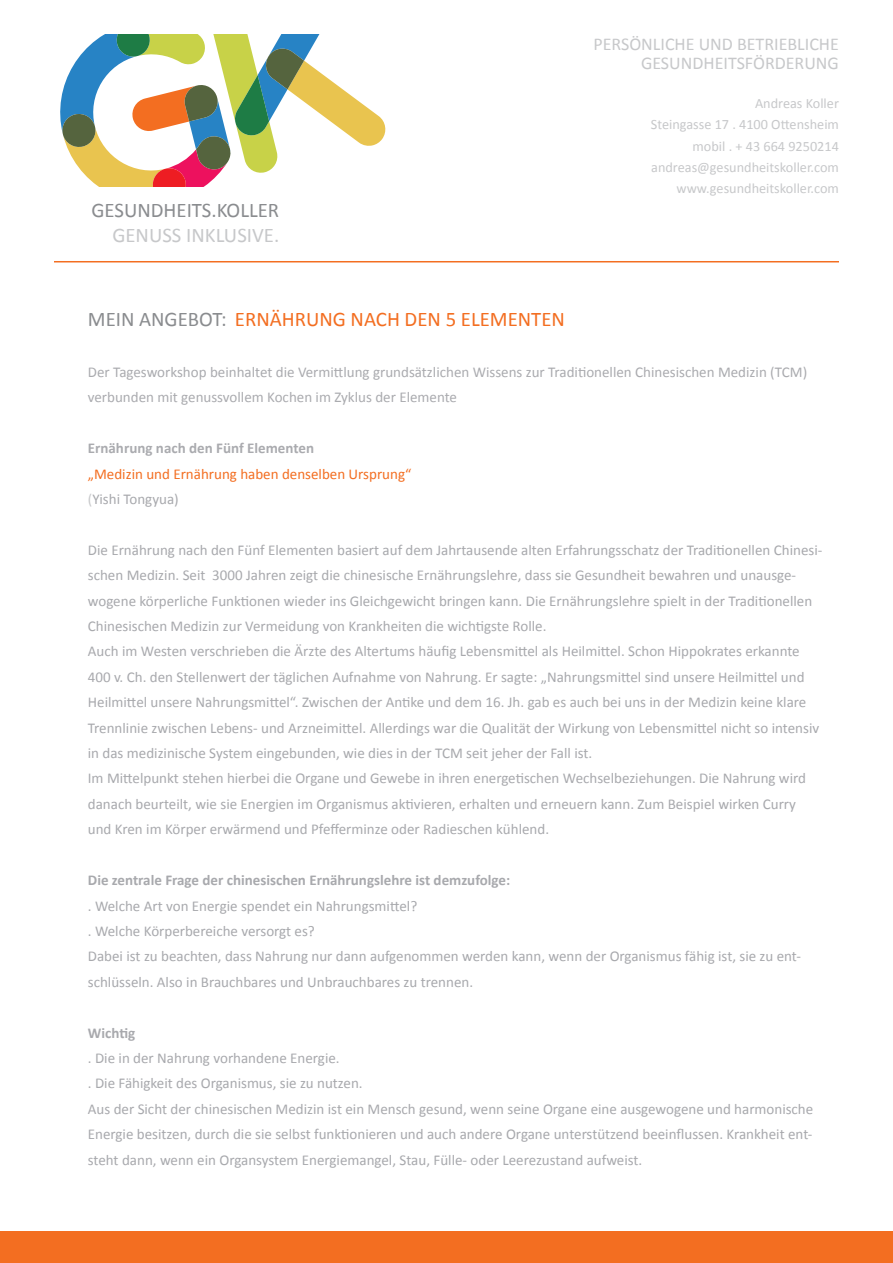
<style>
.page{position:relative;width:893px;height:1263px;background:#fff}
.page>*{position:absolute;margin:0;border:0;box-sizing:border-box;transform-origin:0 0}
.t1{font:20.85px "Calibri";color:#f36e21}
.t2{font:20.85px "Calibri";color:#8a8c8f}
.t3{font:20.85px "Calibri";color:#c7c8ca}
.t4{font:18px/18.6px "Calibri";color:#c7c8ca;text-align:right}
.t5{font:15px/25.3px "Calibri";color:#a8a9ad}
.t6{font:15px/25.3px "Calibri";color:#aaabaf}
.t7{font:700 15px "Calibri";color:#a8a9ad}
.t8{font:15px/25.3px "Calibri";color:#f36e21}
.t9{font:700 15px "Calibri";color:#aaabaf}
.t10{font:14.25px/21px "Calibri";color:#c7c8ca;text-align:right}
.s1{color:#8a8c8f}
.s2{color:#c7c8ca}
.s3{color:#a8a9ad}
</style>
<div class="page">
<div style="left:0;top:1231px;width:893px;height:32px;background:#f36e21"></div>
<svg style="left:60px;top:34px;width:326px;height:152px"></svg>
<hr style="left:54px;top:261px;width:785px;height:1px;background:#f36e21">
<h1 class="t2" style="left:91px;top:197px;width:189px">GESUNDHEITS.KOLLER</h1>
<h1 class="t3" style="left:112px;top:222px;width:168px">GENUSS INKLUSIVE.</h1>
<h1 class="t1" style="left:88px;top:306px;width:479px"><span class="s1">MEIN ANGEBOT:</span> ERNÄHRUNG NACH DEN 5 ELEMENTEN</h1>
<p class="t4" style="left:593px;top:34px;width:247px">PERSÖNLICHE UND BETRIEBLICHE<br>GESUNDHEITSFÖRDERUNG</p>
<p class="t10" style="left:651px;top:93px;width:190px">Andreas Koller<br>Steingasse 17 . 4100 Ottensheim mobil . + 43 664 9250214 andreas@gesundheitskoller.com www.gesundheitskoller.com</p>
<p class="t6" style="left:88px;top:358px;width:721px">Der Tagesworkshop beinhaltet die Vermittlung grundsätzlichen Wissens zur Traditionellen Chinesischen Medizin (TCM) verbunden mit genussvollem Kochen im Zyklus der Elemente</p>
<p class="t9" style="left:88px;top:439px;width:228px">Ernährung nach den Fünf Elementen</p>
<p class="t8" style="left:88px;top:460px;width:325px">„Medizin und Ernährung haben denselben Ursprung“ <span class="s2">(</span><span class="s3">Yishi Tongyua)</span></p>
<p class="t5" style="left:88px;top:536px;width:736px">Die Ernährung nach den Fünf Elementen basiert auf dem Jahrtausende alten Erfahrungsschatz der Traditionellen Chinesi&shy;schen Medizin. Seit 3000 Jahren zeigt die chinesische Ernährungslehre, dass sie Gesundheit bewahren und unausge&shy;wogene körperliche Funktionen wieder ins Gleichgewicht bringen kann. Die Ernährungslehre spielt in der Traditionellen Chinesischen Medizin zur Vermeidung von Krankheiten die wichtigste Rolle.<br>Auch im Westen verschrieben die Ärzte des Altertums häufig Lebensmittel als Heilmittel. Schon Hippokrates erkannte 400 v. Ch. den Stellenwert der täglichen Aufnahme von Nahrung. Er sagte: „Nahrungsmittel sind unsere Heilmittel und Heilmittel unsere Nahrungsmittel“. Zwischen der Antike und dem 16. Jh. gab es auch bei uns in der Medizin keine klare Trennlinie zwischen Lebens- und Arzneimittel. Allerdings war die Qualität der Wirkung von Lebensmittel nicht so intensiv in das medizinische System eingebunden, wie dies in der TCM seit jeher der Fall ist.<br>Im Mittelpunkt stehen hierbei die Organe und Gewebe in ihren energetischen Wechselbeziehungen. Die Nahrung wird danach beurteilt, wie sie Energien im Organismus aktivieren, erhalten und erneuern kann. Zum Beispiel wirken Curry und Kren im Körper erwärmend und Pfefferminze oder Radieschen kühlend.</p>
<p class="t7" style="left:88px;top:871px;width:424px">Die zentrale Frage der chinesischen Ernährungslehre ist demzufolge:</p>
<p class="t5" style="left:88px;top:892px;width:715px">. Welche Art von Energie spendet ein Nahrungsmittel?<br>. Welche Körperbereiche versorgt es?<br>Dabei ist zu beachten, dass Nahrung nur dann aufgenommen werden kann, wenn der Organismus fähig ist, sie zu ent&shy;schlüsseln. Also in Brauchbares und Unbrauchbares zu trennen.</p>
<p class="t7" style="left:88px;top:1023px;width:49px">Wichtig</p>
<p class="t5" style="left:88px;top:1045px;width:727px">. Die in der Nahrung vorhandene Energie.<br>. Die Fähigkeit des Organismus, sie zu nutzen.<br>Aus der Sicht der chinesischen Medizin ist ein Mensch gesund, wenn seine Organe eine ausgewogene und harmonische Energie besitzen, durch die sie selbst funktionieren und auch andere Organe unterstützend beeinflussen. Krankheit ent&shy;steht dann, wenn ein Organsystem Energiemangel, Stau, Fülle- oder Leerezustand aufweist.</p>
</div>
